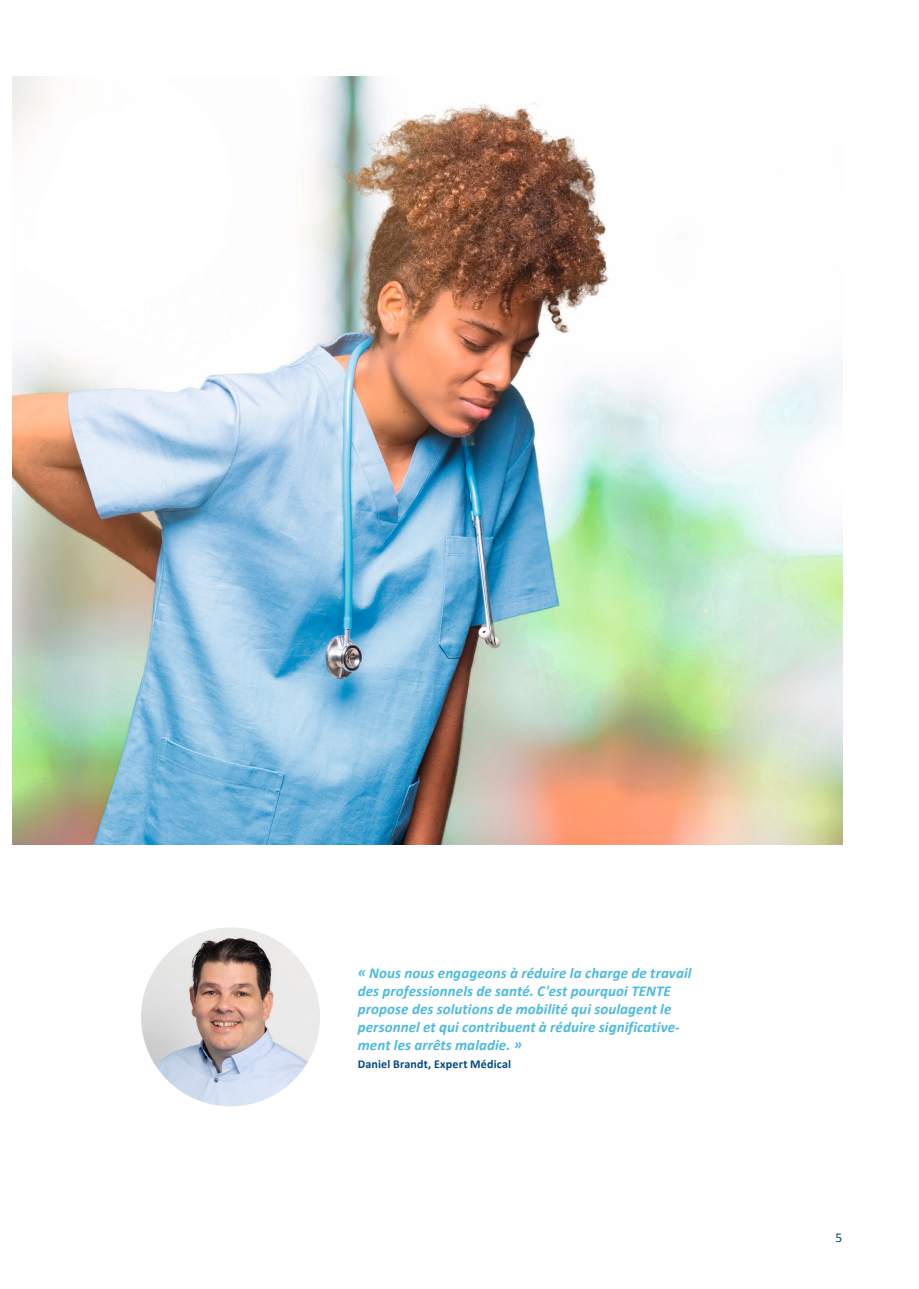
<style>
.page{position:relative;width:919px;height:1289px;background:#fff}
.page>*{position:absolute;margin:0;border:0;box-sizing:border-box;transform-origin:0 0}
.t1{font:italic 700 15px/18px "Calibri";letter-spacing:.005em;color:#4cbadf}
.t2{font:13.5px "Calibri";color:#00497f}
.Quote_Expert{font:700 12px "Calibri";letter-spacing:.015em;color:#00497f}
</style>
<div class="page">
<img style="left:13px;top:77px;width:829px;height:767px">
<img style="left:141px;top:927px;width:179px;height:179px;border-radius:89px">
<p class="t1" style="left:358px;top:963px;width:335px">« Nous nous engageons à réduire la charge de travail des professionnels de santé. C'est pourquoi TENTE propose des solutions de mobilité qui soulagent le personnel et qui contribuent à réduire significative&shy;ment les arrêts maladie. »</p>
<p class="Quote_Expert" style="left:358px;top:1055px;width:155px">Daniel Brandt, Expert Médical</p>
<p class="t2" style="left:835px;top:1228px;width:8px">5</p>
</div>
